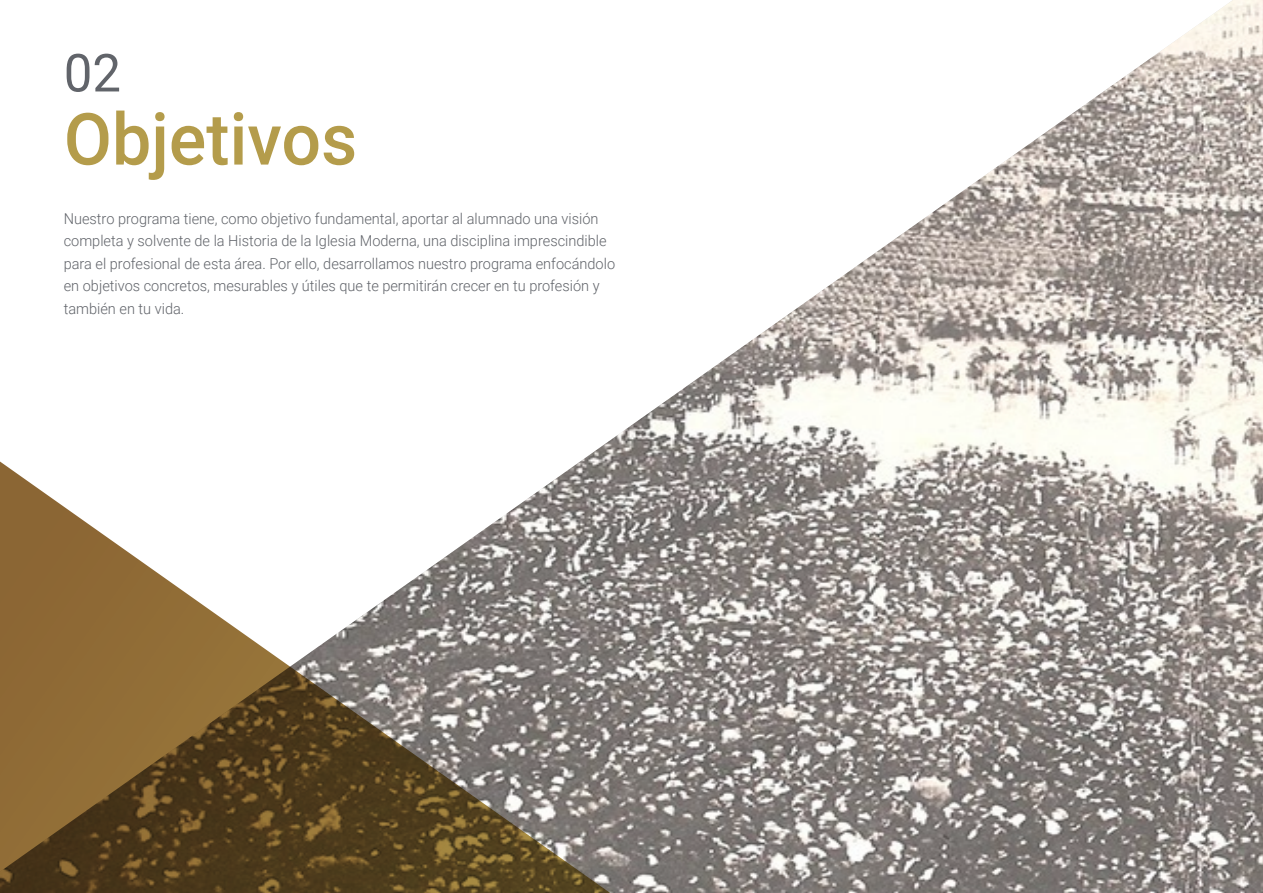
<style>
.page{position:relative;width:1263px;height:893px;background:#fff}
.page>*{position:absolute;margin:0;border:0;box-sizing:border-box;transform-origin:0 0}
.t1{font:500 72px "Roboto";color:#b49c4b}
.t2{font:52.5px "Roboto";color:#61646a}
.t3{font:300 15px/22.5px "Roboto";color:#61646a}
</style>
<div class="page">
<img style="left:602px;top:0;width:661px;height:893px">
<svg style="left:0;top:446px;width:640px;height:447px"></svg>
<h2 class="t2" style="left:64px;top:36px;width:59px">02</h2>
<h1 class="t1" style="left:64px;top:89px;width:295px">Objetivos</h1>
<p class="t3" style="left:64px;top:207px;width:553px">Nuestro programa tiene, como objetivo fundamental, aportar al alumnado una visión completa y solvente de la Historia de la Iglesia Moderna, una disciplina imprescindible para el profesional de esta área. Por ello, desarrollamos nuestro programa enfocándolo en objetivos concretos, mesurables y útiles que te permitirán crecer en tu profesión y también en tu vida.</p>
</div>
